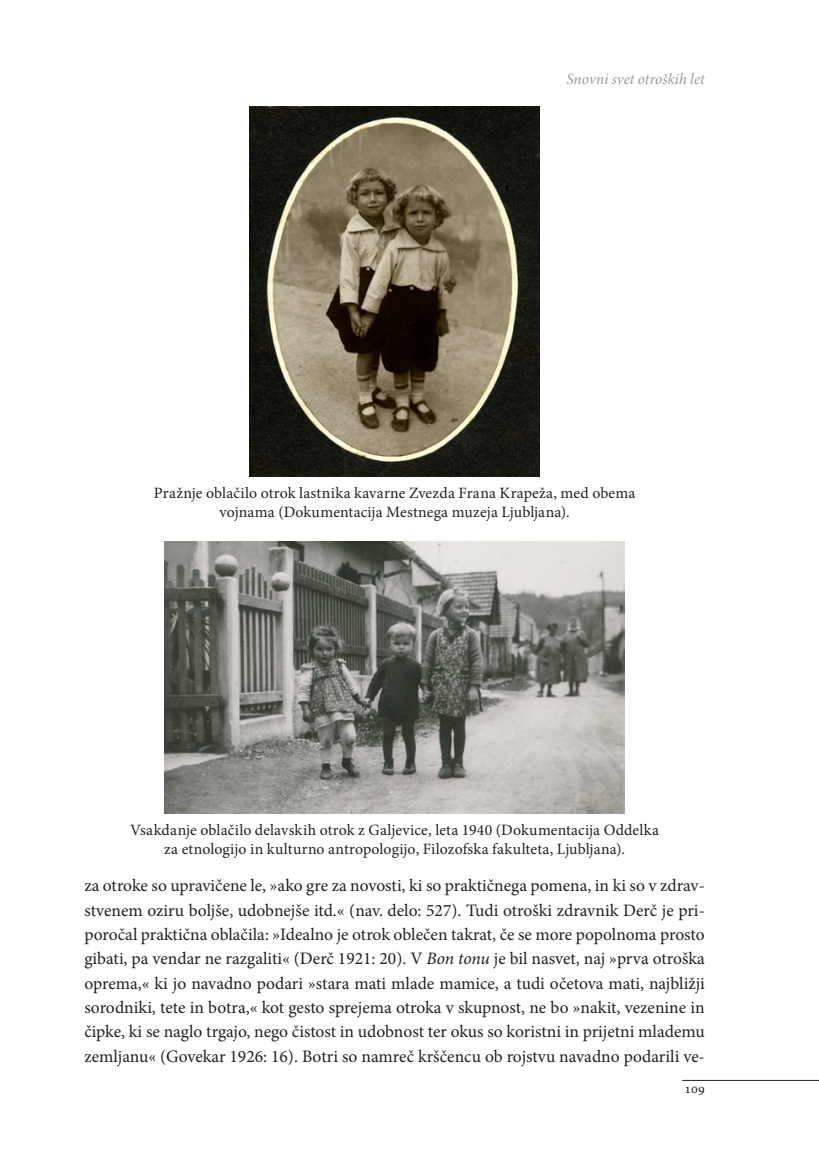
<style>
.page{position:relative;width:819px;height:1166px;background:#fff}
.page>*{position:absolute;margin:0;border:0;box-sizing:border-box;transform-origin:0 0}
.t1{font:17.5px/24.3px "Minion Pro";color:#231f20;text-align:justify}
.t2{font:15.75px/18.9px "Minion Pro";letter-spacing:.01em;color:#231f20;text-align:center}
.t3{font:15.75px "Minion Pro It Subh";letter-spacing:.01em;color:#939598}
.t4{font:14px "Minion Pro";color:#231f20}
.s1{font-style:italic}
</style>
<div class="page">
<hr style="left:682px;top:1080px;width:137px;height:1px;background:#231f20">
<img style="left:165px;top:541px;width:459px;height:272px">
<img style="left:249px;top:107px;width:290px;height:369px">
<p class="t3" style="left:566px;top:69px;width:140px">Snovni svet otroških let</p>
<p class="t2" style="left:154px;top:483px;width:483px">Pražnje oblačilo otrok lastnika kavarne Zvezda Frana Krapeža, med obema vojnama (Dokumentacija Mestnega muzeja Ljubljana).</p>
<p class="t2" style="left:130px;top:820px;width:530px">Vsakdanje oblačilo delavskih otrok z Galjevice, leta 1940 (Dokumentacija Oddelka za etnologijo in kulturno antropologijo, Filozofska fakulteta, Ljubljana).</p>
<p class="t1" style="left:84px;top:873px;width:622px">za otroke so upravičene le, »ako gre za novosti, ki so praktičnega pomena, in ki so v zdrav&shy;stvenem oziru boljše, udobnejše itd.« (nav. delo: 527). Tudi otroški zdravnik Derč je pri&shy;poročal praktična oblačila: »Idealno je otrok oblečen takrat, če se more popolnoma prosto gibati, pa vendar ne razgaliti« (Derč 1921: 20). V <span class="s1">Bon tonu</span> je bil nasvet, naj »prva otroška oprema,« ki jo navadno podari »stara mati mlade mamice, a tudi očetova mati, najbližji sorodniki, tete in botra,« kot gesto sprejema otroka v skupnost, ne bo »nakit, vezenine in čipke, ki se naglo trgajo, nego čistost in udobnost ter okus so koristni in prijetni mlademu zemljanu« (Govekar 1926: 16). Botri so namreč krščencu ob rojstvu navadno podarili ve-</p>
<p class="t4" style="left:684px;top:1079px;width:22px">109</p>
</div>
